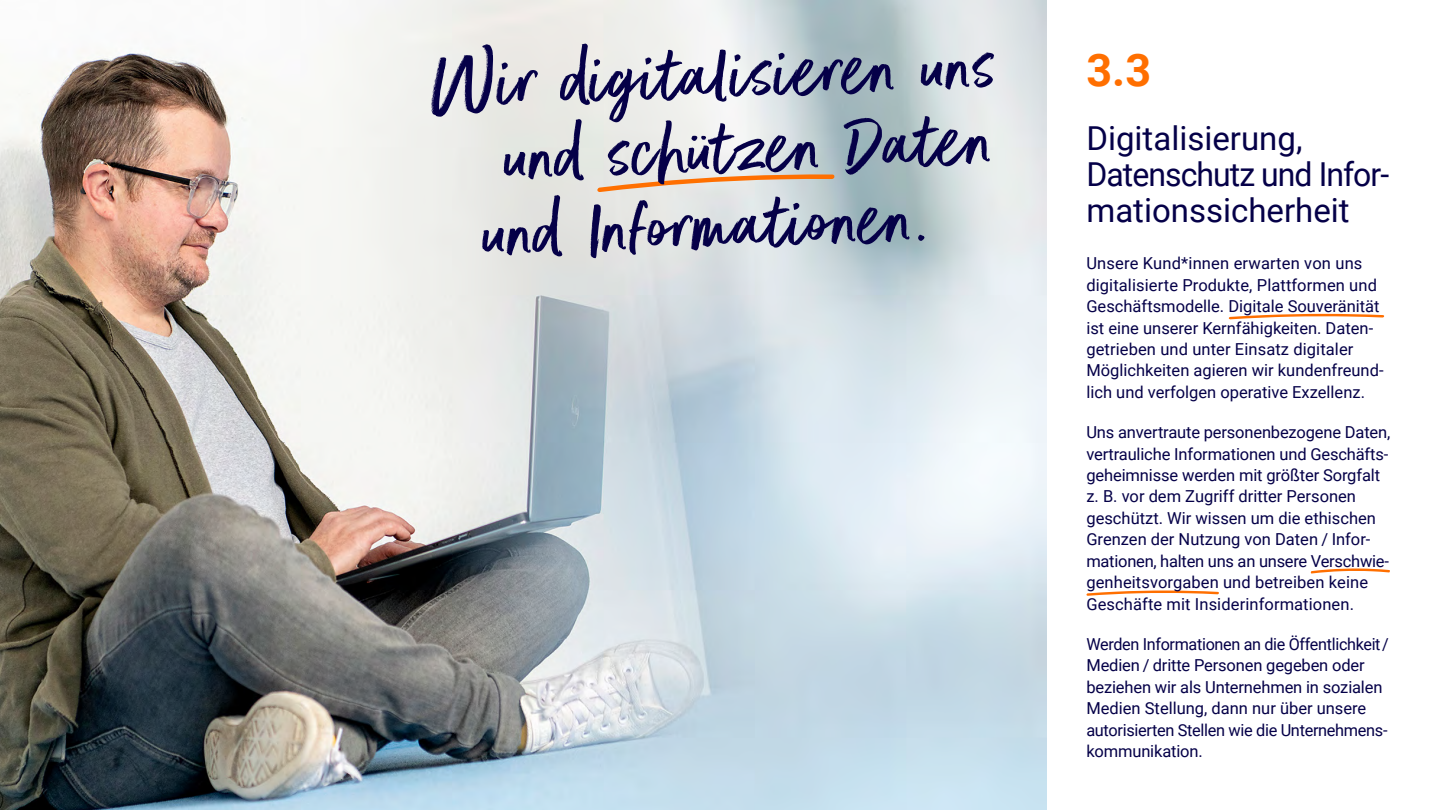
<style>
.page{position:relative;width:1440px;height:810px;background:#fff}
.page>*{position:absolute;margin:0;border:0;box-sizing:border-box;transform-origin:0 0}
.t1{font:88.5px/75.2px "Better Times";color:#050048;text-align:justify}
.t2{font:700 45px "Roboto";color:#ff6f00}
.t3{font:33px/36.3px "Roboto";color:#050048}
.t4{font:16.5px/21.5px "Roboto";color:#050048}
</style>
<div class="page">
<img style="left:0;top:0;width:1046px;height:810px">
<svg style="left:1229px;top:314px;width:156px;height:5px"></svg>
<svg style="left:597px;top:174px;width:239px;height:18px;background:#e5c5aa"></svg>
<svg style="left:1311px;top:568px;width:79px;height:6px"></svg>
<svg style="left:1086px;top:590px;width:133px;height:6px"></svg>
<h1 class="t1" style="left:478px;top:49px;width:520px;text-indent:-48px;rotate:-2deg">Wir digitalisieren uns und schützen Daten und Informationen.</h1>
<h2 class="t2" style="left:1086px;top:38px;width:66px">3.3</h2>
<h3 class="t3" style="left:1086px;top:119px;width:304px">Digitalisierung,<br>Datenschutz und Infor&shy;mationssicherheit</h3>
<p class="t4" style="left:1086px;top:252px;width:299px">Unsere Kund*innen erwarten von uns digitalisierte Produkte, Plattformen und Geschäftsmodelle. Digitale Souveränität ist eine unserer Kernfähigkeiten. Daten&shy;getrieben und unter Einsatz digitaler Möglichkeiten agieren wir kundenfreund&shy;lich und verfolgen operative Exzellenz.</p>
<p class="t4" style="left:1086px;top:421px;width:305px">Uns anvertraute personenbezogene Daten, vertrauliche Informationen und Geschäfts&shy;geheimnisse werden mit größter Sorgfalt z. B. vor dem Zugriff dritter Personen geschützt. Wir wissen um die ethischen Grenzen der Nutzung von Daten / Infor&shy;mationen, halten uns an unsere Verschwie&shy;genheitsvorgaben und betreiben keine Geschäfte mit Insiderinformationen.</p>
<p class="t4" style="left:1086px;top:633px;width:304px">Werden Informationen an die Öffentlichkeit / Medien / dritte Personen gegeben oder beziehen wir als Unternehmen in sozialen Medien Stellung, dann nur über unsere autorisierten Stellen wie die Unternehmens&shy;kommunikation.</p>
</div>
